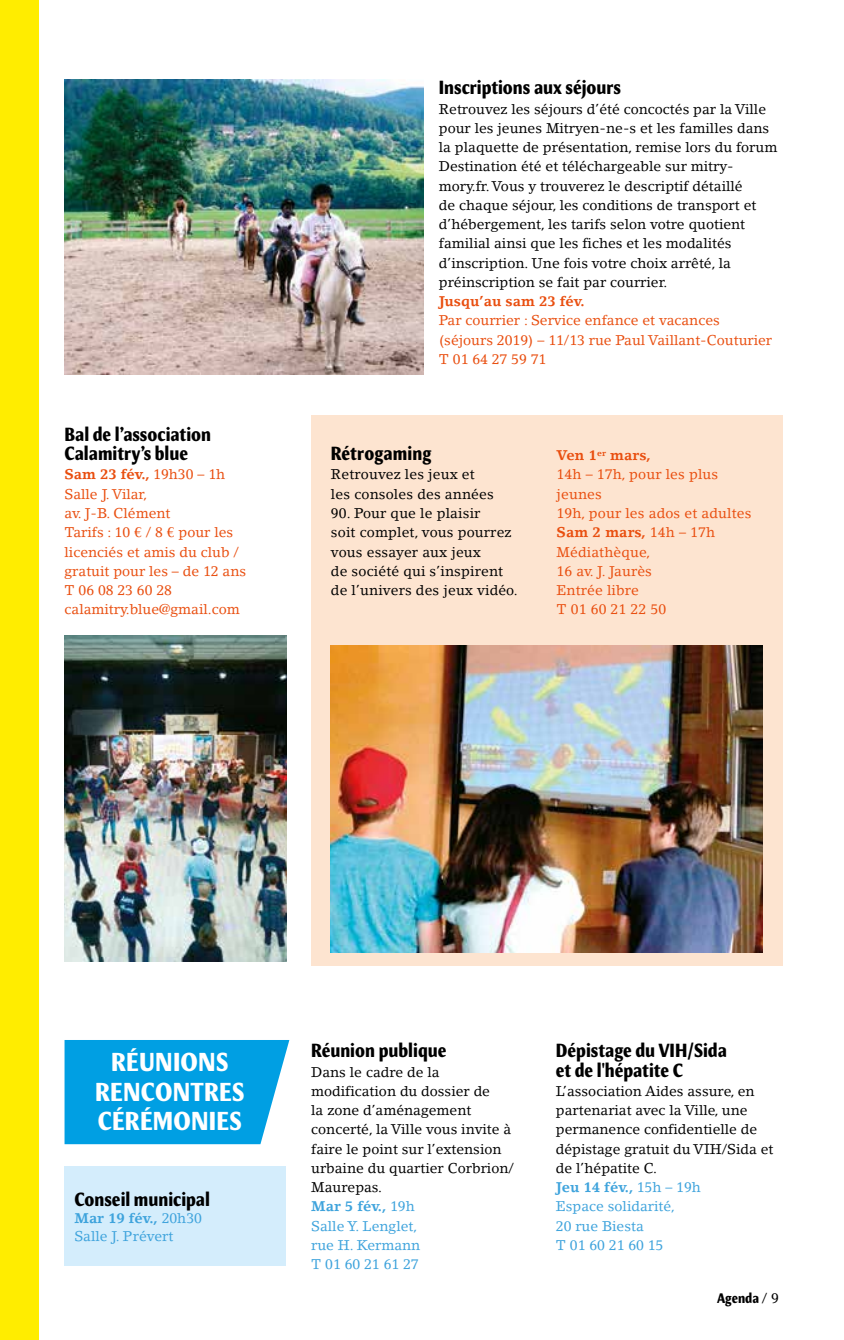
<style>
.page{position:relative;width:844px;height:1340px;background:#fff}
.page>*{position:absolute;margin:0;border:0;box-sizing:border-box;transform-origin:0 0}
.t1{font:700 condensed 26.25px/29.8px "Meadow Pro";letter-spacing:.01em;color:#fff;text-align:center}
.t2{font:700 condensed 19.25px/19.2px "Meadow Pro";color:#000}
.t3{font:14px/19.2px "Lino Letter";color:#000}
.t4{font:14px/19.2px "Lino Letter";color:#e94e0f}
.t5{font:14px/17.5px "Lino Letter";color:#3ea3dc}
.t6{font:700 14px "Lino Letter";color:#e94e0f}
.t7{font:700 condensed 14px "Meadow Pro";color:#000}
.s1{font-weight:700}
.s2{font-weight:700;color:#3ea3dc}
.s3{color:#3ea3dc}
.s4{font-family:"Lino Letter";font-weight:400;font-stretch:normal}
</style>
<div class="page">
<div style="left:311px;top:415px;width:470px;height:550px;background:#fde4d0"></div>
<svg style="left:64px;top:1040px;width:225px;height:104px;background:#10a5e4"></svg>
<img style="left:330px;top:645px;width:432px;height:307px">
<div style="left:64px;top:1165px;width:222px;height:100px;background:#d4edfc"></div>
<img style="left:64px;top:79px;width:360px;height:295px">
<img style="left:64px;top:635px;width:222px;height:326px">
<div style="left:0;top:0;width:39px;height:1339px;background:#ffed00"></div>
<h2 class="t2" style="left:64px;top:425px;width:148px">Bal de l’association<br>Calamitry’s blue</h2>
<p class="t4" style="left:64px;top:465px;width:183px"><span class="s1">Sam 23 fév.,</span> 19h30 – 1h<br>Salle J. Vilar,<br>av. J-B. Clément<br>Tarifs : 10 € / 8 € pour les licenciés et amis du club / gratuit pour les – de 12 ans<br>T 06 08 23 60 28 calamitry.blue@gmail.com</p>
<h2 class="t2" style="left:439px;top:78px;width:184px">Inscriptions aux séjours</h2>
<p class="t3" style="left:439px;top:99px;width:340px">Retrouvez les séjours d’été concoctés par la Ville pour les jeunes Mitryen-ne-s et les familles dans la plaquette de présentation, remise lors du forum Destination été et téléchargeable sur mitry&shy;mory.fr. Vous y trouverez le descriptif détaillé<br>de chaque séjour, les conditions de transport et d’hébergement, les tarifs selon votre quotient familial ainsi que les fiches et les modalités d’inscription. Une fois votre choix arrêté, la préinscription se fait par courrier.</p>
<p class="t6" style="left:439px;top:293px;width:147px">Jusqu’au sam 23 fév.</p>
<p class="t4" style="left:439px;top:311px;width:335px">Par courrier : Service enfance et vacances (séjours 2019) – 11/13 rue Paul Vaillant-Couturier<br>T 01 64 27 59 71</p>
<h2 class="t2" style="left:331px;top:444px;width:102px">Rétrogaming</h2>
<p class="t3" style="left:331px;top:465px;width:164px">Retrouvez les jeux et les consoles des années</p>
<p class="t3" style="left:331px;top:503px;width:188px">90. Pour que le plaisir<br>soit complet, vous pourrez vous essayer aux jeux<br>de société qui s’inspirent de l’univers des jeux vidéo.</p>
<p class="t4" style="left:556px;top:445px;width:196px"><span class="s1">Ven 1</span><sup>er</sup> <span class="s1">mars,<br></span>14h – 17h, pour les plus jeunes<br>19h, pour les ados et adultes<br><span class="s1">Sam 2 mars,</span> 14h – 17h<br>Médiathèque,<br>16 av. J. Jaurès<br>Entrée libre<br>T 01 60 21 22 50</p>
<h1 class="t1" style="left:95px;top:1047px;width:151px">RÉUNIONS<br>RENCONTRES<br>CÉRÉMONIES</h1>
<h2 class="t2" style="left:311px;top:1041px;width:137px">Réunion publique</h2>
<p class="t3" style="left:311px;top:1061px;width:204px">Dans le cadre de la modification du dossier de<br>la zone d’aménagement concerté, la Ville vous invite à faire le point sur l’extension urbaine du quartier Corbrion/<br>Maurepas.<br><span class="s2">Mar 5 fév.,</span> <span class="s3">19h<br>Salle Y. Lenglet,<br>rue H. Kermann<br>T 01 60 21 61 27</span></p>
<h2 class="t2" style="left:74px;top:1189px;width:137px">Conseil municipal</h2>
<p class="t5" style="left:74px;top:1209px;width:129px"><span class="s1">Mar 19 fév.,</span> 20h30<br>Salle J. Prévert</p>
<h2 class="t2" style="left:555px;top:1041px;width:172px">Dépistage du VIH/Sida et de l'hépatite C</h2>
<p class="t3" style="left:555px;top:1081px;width:219px">L’association Aides assure, en partenariat avec la Ville, une permanence confidentielle de dépistage gratuit du VIH/Sida et de l’hépatite C.<br><span class="s2">Jeu 14 fév.,</span> <span class="s3">15h – 19h<br>Espace solidarité,<br>20 rue Biesta<br>T 01 60 21 60 15</span></p>
<p class="t7" style="left:716px;top:1290px;width:63px">Agenda <span class="s4">/ 9</span></p>
</div>
